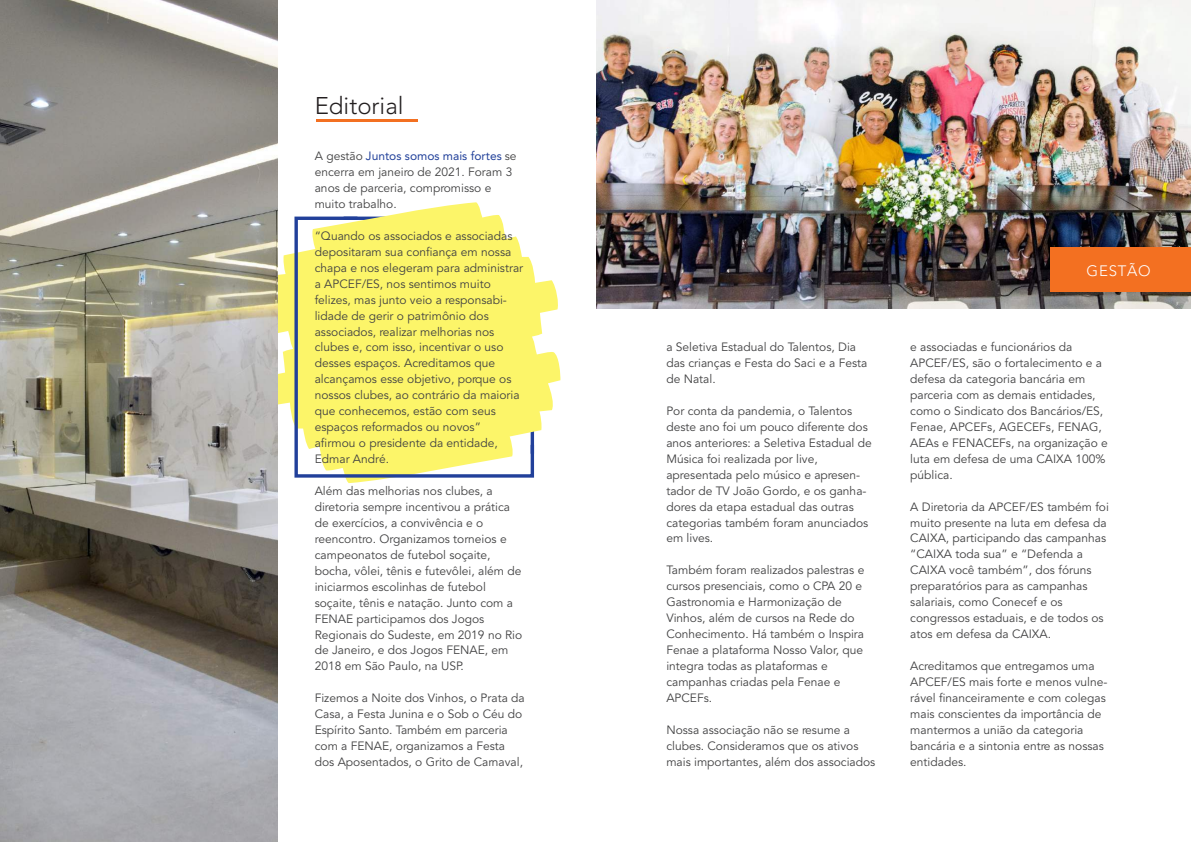
<style>
.page{position:relative;width:1191px;height:842px;background:#fff}
.page>*{position:absolute;margin:0;border:0;box-sizing:border-box;transform-origin:0 0}
.t1{font:300 24px "Avenir LT";color:#231f20}
.t2{font:300 15px "Avenir LT";letter-spacing:.05em;color:#fff}
.t3{font:12px/15.9px "Avenir LT";color:#414142}
.s1{color:#21409a}
</style>
<div class="page">
<img style="left:596px;top:0;width:595px;height:308px">
<div style="left:1050px;top:247px;width:141px;height:44px;background:#f37021"></div>
<svg style="left:277px;top:365px;width:283px;height:118px"></svg>
<svg style="left:277px;top:202px;width:282px;height:188px"></svg>
<img style="left:0;top:0;width:277px;height:842px">
<hr style="left:317px;top:120px;width:101px;height:2px;background:#f37021">
<svg style="left:293px;top:215px;width:243px;height:264px;background:#f5ef76"></svg>
<h1 class="t1" style="left:315px;top:95px;width:90px">Editorial</h1>
<p class="t3" style="left:315px;top:149px;width:203px">A gestão <span class="s1">Juntos somos mais fortes</span> se encerra em janeiro de 2021. Foram 3 anos de parceria, compromisso e muito trabalho.</p>
<p class="t3" style="left:315px;top:229px;width:210px">“Quando os associados e associadas depositaram sua confiança em nossa chapa e nos elegeram para administrar a APCEF/ES, nos sentimos muito felizes, mas junto veio a responsabi&shy;lidade de gerir o patrimônio dos associados, realizar melhorias nos clubes e, com isso, incentivar o uso desses espaços. Acreditamos que alcançamos esse objetivo, porque os nossos clubes, ao contrário da maioria que conhecemos, estão com seus espaços reformados ou novos” afirmou o presidente da entidade, Edmar André.</p>
<p class="t3" style="left:315px;top:484px;width:209px">Além das melhorias nos clubes, a diretoria sempre incentivou a prática de exercícios, a convivência e o reencontro. Organizamos torneios e campeonatos de futebol soçaite, bocha, vôlei, tênis e futevôlei, além de iniciarmos escolinhas de futebol soçaite, tênis e natação. Junto com a FENAE participamos dos Jogos Regionais do Sudeste, em 2019 no Rio de Janeiro, e dos Jogos FENAE, em 2018 em São Paulo, na USP.</p>
<p class="t3" style="left:315px;top:691px;width:212px">Fizemos a Noite dos Vinhos, o Prata da Casa, a Festa Junina e o Sob o Céu do Espírito Santo. Também em parceria com a FENAE, organizamos a Festa dos Aposentados, o Grito de Carnaval,</p>
<p class="t3" style="left:666px;top:340px;width:202px">a Seletiva Estadual do Talentos, Dia das crianças e Festa do Saci e a Festa de Natal.</p>
<p class="t3" style="left:666px;top:404px;width:207px">Por conta da pandemia, o Talentos deste ano foi um pouco diferente dos anos anteriores: a Seletiva Estadual de<br>Música foi realizada por live, apresentada pelo músico e apresen&shy;tador de TV João Gordo, e os ganha&shy;dores da etapa estadual das outras categorias também foram anunciados em lives.</p>
<p class="t3" style="left:666px;top:564px;width:199px">Também foram realizados palestras e cursos presenciais, como o CPA 20 e<br>Gastronomia e Harmonização de<br>Vinhos, além de cursos na Rede do<br>Conhecimento. Há também o Inspira<br>Fenae a plataforma Nosso Valor, que integra todas as plataformas e campanhas criadas pela Fenae e<br>APCEFs.</p>
<p class="t3" style="left:666px;top:723px;width:210px">Nossa associação não se resume a clubes. Consideramos que os ativos mais importantes, além dos associados</p>
<p class="t2" style="left:1086px;top:264px;width:66px">GESTÃO</p>
<p class="t3" style="left:910px;top:340px;width:199px">e associadas e funcionários da<br>APCEF/ES, são o fortalecimento e a defesa da categoria bancária em parceria com as demais entidades, como o Sindicato dos Bancários/ES,<br>Fenae, APCEFs, AGECEFs, FENAG,<br>AEAs e FENACEFs, na organização e luta em defesa de uma CAIXA 100% pública.</p>
<p class="t3" style="left:910px;top:500px;width:200px">A Diretoria da APCEF/ES também foi muito presente na luta em defesa da<br>CAIXA, participando das campanhas “CAIXA toda sua” e “Defenda a<br>CAIXA você também”, dos fóruns preparatórios para as campanhas salariais, como Conecef e os congressos estaduais, e de todos os atos em defesa da CAIXA.</p>
<p class="t3" style="left:910px;top:659px;width:199px">Acreditamos que entregamos uma<br>APCEF/ES mais forte e menos vulne&shy;rável financeiramente e com colegas mais conscientes da importância de mantermos a união da categoria bancária e a sintonia entre as nossas entidades.</p>
</div>
